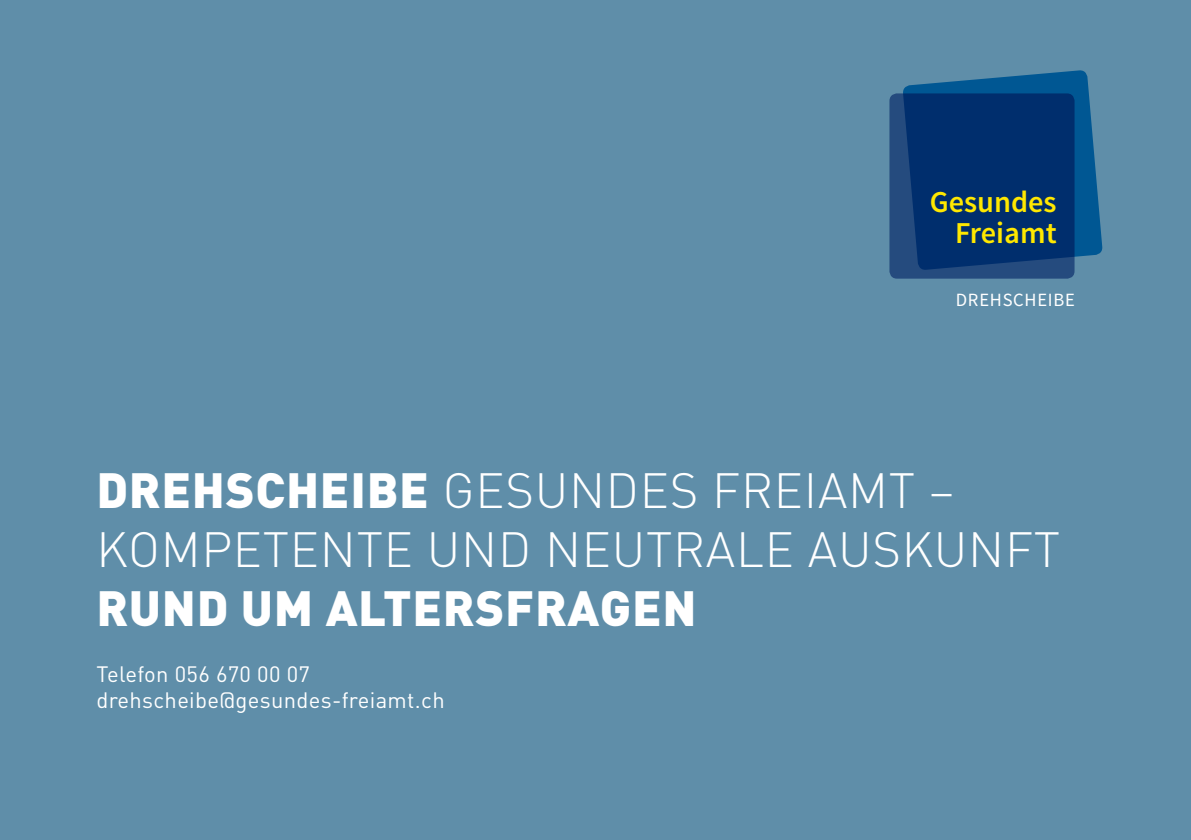
<style>
.page{position:relative;width:1191px;height:840px;background:#fff}
.page>*{position:absolute;margin:0;border:0;box-sizing:border-box;transform-origin:0 0}
.t1{font:300 48.8px/58.6px "DIN";letter-spacing:.015em;color:#fff}
.t2{font:900 48.8px "DIN";letter-spacing:.015em;color:#fff}
.t3{font:600 30.4px/30.4px "Source Sans Pro";color:#ffe800;text-align:right}
.t4{font:22px/26.4px "DIN";letter-spacing:.015em;color:#fff}
.t5{font:18.6px "Source Sans Pro";letter-spacing:.04em;color:#fff}
.s1{font-weight:900}
</style>
<div class="page">
<div style="left:0;top:0;width:1191px;height:839px;background:#5f8ea9"></div>
<div style="left:889px;top:93px;width:185px;height:185px;background:#254b7e;border-radius:8px"></div>
<svg style="left:902px;top:70px;width:200px;height:200px"></svg>
<p class="t3" style="left:930px;top:188px;width:128px">Gesundes<br>Freiamt</p>
<p class="t5" style="left:955px;top:288px;width:121px">DREHSCHEIBE</p>
<p class="t1" style="left:96px;top:460px;width:965px"><span class="s1">DREHSCHEIBE</span> GESUNDES FREIAMT –<br>KOMPETENTE UND NEUTRALE AUSKUNFT</p>
<p class="t2" style="left:96px;top:575px;width:602px">RUND UM ALTERSFRAGEN</p>
<p class="t4" style="left:96px;top:660px;width:350px">Telefon 056 670 00 07 drehscheibe@gesundes-freiamt.ch</p>
</div>
